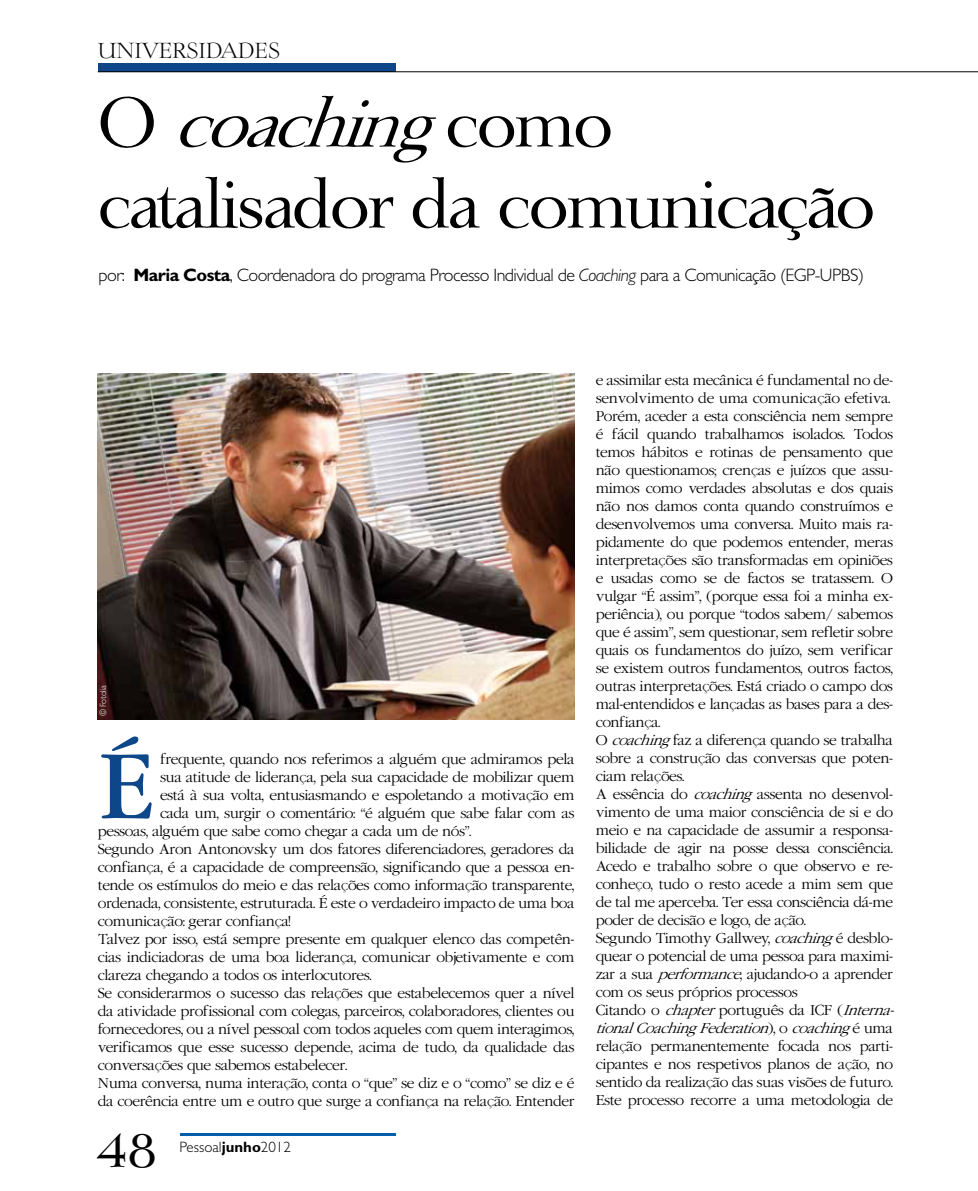
<style>
.page{position:relative;width:978px;height:1191px;background:#fff}
.page>*{position:absolute;margin:0;border:0;box-sizing:border-box;transform-origin:0 0}
.t1{font:86.25px "Garamond";color:#0d4689}
.t2{font:67.5px/81px "Lingwood";letter-spacing:-.02em;color:#000}
.t3{font:45px "Lingwood";color:#000}
.t4{font:300 21px "Lingwood";color:#000}
.t5{font:300 18px "Gentle Sans";letter-spacing:-.03em;color:#000}
.t6{font:300 15px "Gentle Sans";color:#000}
.t7{font:300 13.5px/18px "Garamond";letter-spacing:-.025em;color:#000}
.t8{font:300 9px "Gentle Sans";letter-spacing:-.025em;color:#fff}
.s1{font-style:italic}
.s2{font-weight:700}
</style>
<div class="page">
<img style="left:98px;top:373px;width:476px;height:347px">
<div style="left:98px;top:63px;width:297px;height:9px;background:#0d4689"></div>
<hr style="left:98px;top:71px;width:880px;height:1px;background:#000">
<hr style="left:180px;top:1133px;width:215px;height:2px;background:#005daa">
<h3 class="t4" style="left:98px;top:39px;width:76px">UNIVERSIDADES</h3>
<h2 class="t2" style="left:98px;top:83px;width:779px">O <span class="s1">coaching</span>c o m o catalisador da comunicação</h2>
<h3 class="t5" style="left:99px;top:264px;width:767px">por: <span class="s2">Maria Costa</span>, Coordenadora do programa Processo Individual de <span class="s1">Coaching</span> para a Comunicação (EG P-UPBS)</h3>
<p class="t8" style="left:98px;top:716px;width:33px;rotate:-90deg">© Fotolia</p>
<h1 class="t1" style="left:98px;top:733px;width:57px">É</h1>
<p class="t7" style="left:160px;top:750px;width:416px">frequente, quando nos referimos a alguém que admiramos pela</p>
<p class="t7" style="left:160px;top:768px;width:416px">sua atitude de liderança, pela sua capacidade de mobilizar quem</p>
<p class="t7" style="left:160px;top:786px;width:416px">está à sua volta, entusiasmando e espoletando a motivação em</p>
<p class="t7" style="left:160px;top:804px;width:416px">cada um, surgir o comentário: “é alguém que sabe falar com as</p>
<p class="t7" style="left:98px;top:822px;width:375px">pessoas, alguém que sabe como chegar a cada um de nós”.</p>
<p class="t7" style="left:98px;top:840px;width:478px">Segundo Aron Antonovsky um dos fatores diferenciadores, geradores da</p>
<p class="t7" style="left:98px;top:858px;width:478px">confiança, é a capacidade de compreensão, significando que a pessoa en-</p>
<p class="t7" style="left:98px;top:876px;width:478px">tende os estímulos do meio e das relações como informação transparente,</p>
<p class="t7" style="left:98px;top:894px;width:478px">ordenada, consistente, estruturada. É este o verdadeiro impacto de uma boa</p>
<p class="t7" style="left:98px;top:912px;width:194px">comunicação: gerar confiança!</p>
<p class="t7" style="left:98px;top:930px;width:478px">Talvez por isso, está sempre presente em qualquer elenco das competên-</p>
<p class="t7" style="left:98px;top:948px;width:478px">cias indiciadoras de uma boa liderança, comunicar objetivamente e com</p>
<p class="t7" style="left:98px;top:966px;width:275px">clareza chegando a todos os interlocutores.</p>
<p class="t7" style="left:98px;top:984px;width:478px">Se considerarmos o sucesso das relações que estabelecemos quer a nível</p>
<p class="t7" style="left:98px;top:1002px;width:478px">da atividade profissional com colegas, parceiros, colaboradores, clientes ou</p>
<p class="t7" style="left:98px;top:1020px;width:478px">fornecedores, ou a nível pessoal com todos aqueles com quem interagimos,</p>
<p class="t7" style="left:98px;top:1038px;width:478px">verificamos que esse sucesso depende, acima de tudo, da qualidade das</p>
<p class="t7" style="left:98px;top:1056px;width:251px">conversações que sabemos estabelecer.</p>
<p class="t7" style="left:98px;top:1074px;width:478px">Numa conversa, numa interação, conta o “que” se diz e o “como” se diz e é</p>
<p class="t7" style="left:98px;top:1092px;width:478px">da coerência entre um e outro que surge a confiança na relação. Entender</p>
<h3 class="t3" style="left:98px;top:1125px;width:61px">48</h3>
<p class="t6" style="left:180px;top:1137px;width:113px">Pessoal<span class="s2">junho</span>2012</p>
<p class="t7" style="left:596px;top:371px;width:305px">e assimilar esta mecânica é fundamental no de&shy;senvolvimento de uma comunicação efetiva.<br>Porém, aceder a esta consciência nem sempre é fácil quando trabalhamos isolados. Todos temos hábitos e rotinas de pensamento que não questionamos; crenças e juízos que assu&shy;mimos como verdades absolutas e dos quais não nos damos conta quando construímos e desenvolvemos uma conversa. Muito mais ra&shy;pidamente do que podemos entender, meras interpretações são transformadas em opiniões e usadas como se de factos se tratassem. O vulgar “É assim”, (porque essa foi a minha ex&shy;periência), ou porque “todos sabem/ sabemos que é assim”, sem questionar, sem refletir sobre quais os fundamentos do juízo, sem verificar se existem outros fundamentos, outros factos, outras interpretações. Está criado o campo dos mal-entendidos e lançadas as bases para a des&shy;confiança.<br>O <span class="s1">coaching</span> faz a diferença quando se trabalha sobre a construção das conversas que poten&shy;ciam relações.<br>A essência do <span class="s1">coaching</span> assenta no desenvol&shy;vimento de uma maior consciência de si e do meio e na capacidade de assumir a responsa&shy;bilidade de agir na posse dessa consciência.<br>Acedo e trabalho sobre o que observo e re&shy;conheço, tudo o resto acede a mim sem que de tal me aperceba. Ter essa consciência dá-me poder de decisão e logo, de ação.<br>Segundo Timothy Gallwey, <span class="s1">coaching</span> é desblo&shy;quear o potencial de uma pessoa para maximi&shy;zar a sua <span class="s1">performance</span>, ajudando-o a aprender com os seus próprios processos<br>Citando o <span class="s1">chapter</span>português da ICF (<span class="s1">Interna&shy;tionalCoaching Federation</span>) , o <span class="s1">coaching</span> é u m a relação permanentemente focada nos parti&shy;cipantes e nos respetivos planos de ação, no sentido da realização das suas visões de futuro.<br>Este processo recorre a uma metodologia de</p>
</div>
